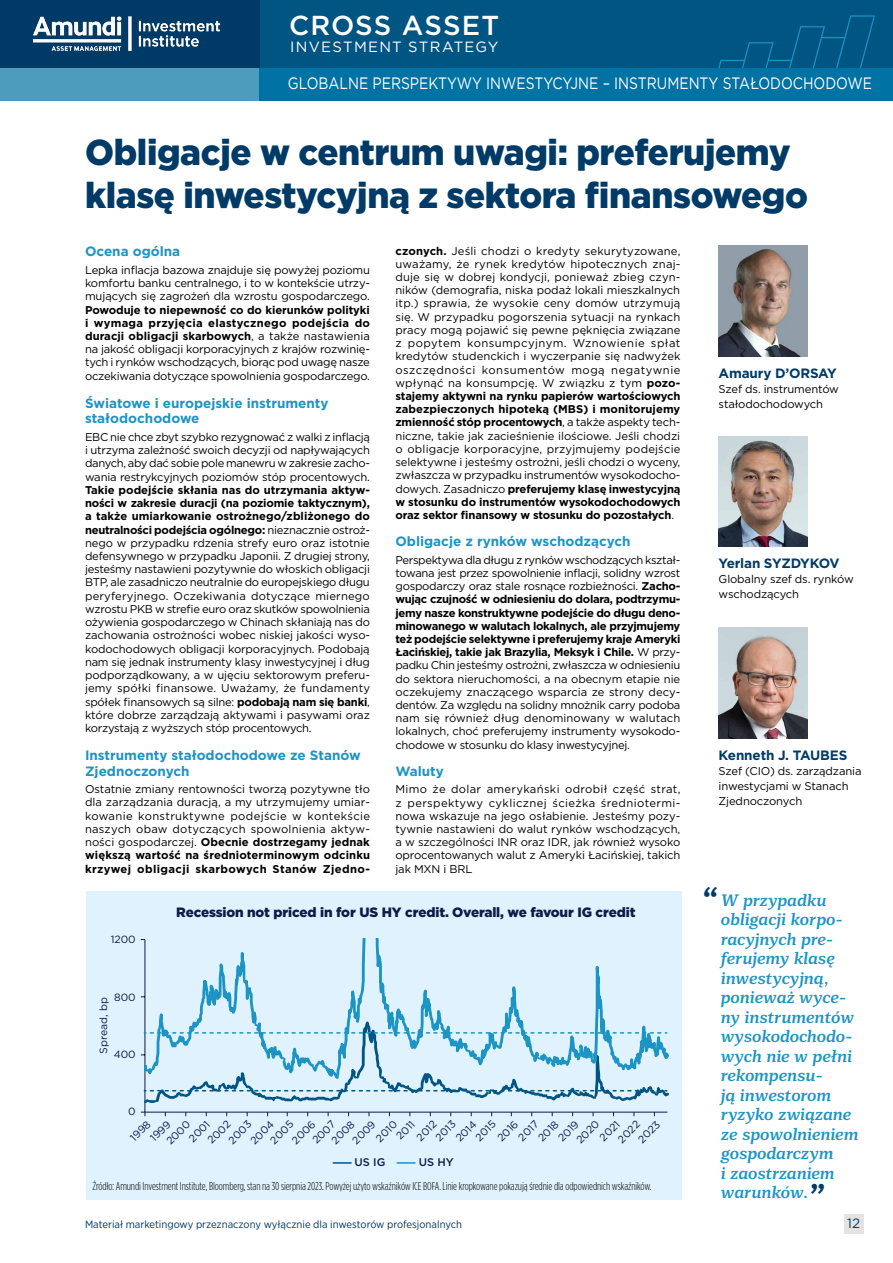
<style>
.page{position:relative;width:893px;height:1263px;background:#fff}
.page>*{position:absolute;margin:0;border:0;box-sizing:border-box;transform-origin:0 0}
.t1{font:900 36px/43.5px "Gotham";letter-spacing:-.01em;color:#003b68}
.t2{font:500 27.45px "Gotham";letter-spacing:.04em;color:#fff}
.t3{font:italic 700 16.5px/19.5px "Mediator Serif";letter-spacing:-.01em;color:#1c94c4}
.t4{font:16.5px "Gotham";color:#fff;scale:.84 1}
.t5{font:14.85px "Gotham";letter-spacing:.08em;color:#fff}
.t6{font:700 13.5px/15.5px "Gotham";color:#1c94c4}
.t7{font:900 13.5px "Gotham";letter-spacing:-.01em;color:#0c1c49}
.t8{font:700 13.5px "Gotham";letter-spacing:-.01em;color:#003b68}
.t9{font:13.5px "Gotham";color:#003b68}
.t10{font:11.25px/13.2px "Gotham";letter-spacing:-.015em;color:#000;text-align:justify}
.t11{font:300 11.25px "Gotham Condensed";letter-spacing:-.005em;color:#000}
.t12{font:500 11.1px "Gotham";color:#0c1c49}
.t13{font:10.5px/15.6px "Gotham";color:#0c1c49}
.t14{font:10.5px "Gotham Narrow";color:#003b68;scale:1.05 1}
.s1{font-weight:700}
.s2{font-weight:900;font-size:27px;color:#003b68}
</style>
<div class="page">
<div style="left:0;top:0;width:893px;height:68px;background:#005583"></div>
<svg style="left:718px;top:15px;width:157px;height:53px"></svg>
<div style="left:0;top:0;width:259px;height:68px;background:#003b68"></div>
<img style="left:33px;top:16px;width:188px;height:35px">
<img style="left:719px;top:246px;width:89px;height:110px">
<img style="left:719px;top:436px;width:89px;height:111px">
<img style="left:719px;top:628px;width:89px;height:110px">
<div style="left:0;top:68px;width:893px;height:33px;background:#4d9cbe"></div>
<div style="left:259px;top:68px;width:634px;height:33px;background:#0072a3"></div>
<div style="left:86px;top:891px;width:595px;height:308px;background:#dff2fd"></div>
<hr style="left:145px;top:939px;width:1px;height:173px;background:#0c1c49">
<hr style="left:145px;top:1112px;width:522px;height:1px;background:#0c1c49">
<svg style="left:145px;top:939px;width:460px;height:82px"></svg>
<svg style="left:333px;top:1162px;width:18px;height:2px"></svg>
<svg style="left:397px;top:1162px;width:18px;height:2px"></svg>
<svg style="left:141px;top:1021px;width:527px;height:82px"></svg>
<div style="left:844px;top:1214px;width:19px;height:19px;background:#e3e3e3"></div>
<h2 class="t2" style="left:289px;top:7px;width:212px">CROSS ASSET</h2>
<h3 class="t5" style="left:290px;top:37px;width:210px">INVESTMENT STRATEGY</h3>
<h3 class="t4" style="left:288px;top:72px;width:697px">GLOBALNE PERSPEKTYWY INWESTYCYJNE – INSTRUMENTY STAŁODOCHODOWE</h3>
<h1 class="t1" style="left:85px;top:130px;width:724px">Obligacje w centrum uwagi: preferujemy klasę inwestycyjną z sektora finansowego</h1>
<p class="t6" style="left:85px;top:244px;width:97px">Ocena ogólna</p>
<p class="t10" style="left:85px;top:263px;width:286px">Lepka inflacja bazowa znajduje się powyżej poziomu komfortu banku centralnego, i to w kontekście utrzy&shy;mujących się zagrożeń dla wzrostu gospodarczego.</p>
<p class="t10" style="left:85px;top:303px;width:286px"><span class="s1">Powoduje to niepewność co do kierunków polityki i wymaga przyjęcia elastycznego podejścia do duracji obligacji skarbowych</span>, a także nastawienia na jakość obligacji korporacyjnych z krajów rozwinię&shy;tych i rynków wschodzących, biorąc pod uwagę nasze oczekiwania dotyczące spowolnienia gospodarczego.</p>
<p class="t6" style="left:85px;top:395px;width:245px">Światowe i europejskie instrumenty stałodochodowe</p>
<p class="t10" style="left:85px;top:430px;width:287px">EBC nie chce zbyt szybko rezygnować z walki z inflacją i utrzyma zależność swoich decyzji od napływających danych, aby dać sobie pole manewru w zakresie zacho&shy;wania restrykcyjnych poziomów stóp procentowych.</p>
<p class="t10" style="left:85px;top:483px;width:287px"><span class="s1">Takie podejście skłania nas do utrzymania aktyw&shy;ności w zakresie duracji (na poziomie taktycznym), a także umiarkowanie ostrożnego/zbliżonego do neutralności podejścia ogólnego:</span> nieznacznie ostroż&shy;nego w przypadku rdzenia strefy euro oraz istotnie defensywnego w przypadku Japonii. Z drugiej strony, jesteśmy nastawieni pozytywnie do włoskich obligacji BTP, ale zasadniczo neutralnie do europejskiego długu peryferyjnego. Oczekiwania dotyczące miernego wzrostu PKB w strefie euro oraz skutków spowolnienia ożywienia gospodarczego w Chinach skłaniają nas do zachowania ostrożności wobec niskiej jakości wyso&shy;kodochodowych obligacji korporacyjnych. Podobają nam się jednak instrumenty klasy inwestycyjnej i dług podporządkowany, a w ujęciu sektorowym preferu&shy;jemy spółki finansowe. Uważamy, że fundamenty spółek finansowych są silne: <span class="s1">podobają nam się banki</span>, które dobrze zarządzają aktywami i pasywami oraz korzystają z wyższych stóp procentowych.</p>
<p class="t6" style="left:85px;top:748px;width:277px">Instrumenty stałodochodowe ze Stanów<br>Zjednoczonych</p>
<p class="t10" style="left:85px;top:782px;width:287px">Ostatnie zmiany rentowności tworzą pozytywne tło dla zarządzania duracją, a my utrzymujemy umiar&shy;kowanie konstruktywne podejście w kontekście naszych obaw dotyczących spowolnienia aktyw&shy;ności gospodarczej. <span class="s1">Obecnie dostrzegamy jednak większą wartość na średnioterminowym odcinku krzywej obligacji skarbowych Stanów Zjedno-</span></p>
<p class="t10" style="left:395px;top:244px;width:287px"><span class="s1">czonych.</span> Jeśli chodzi o kredyty sekurytyzowane, uważamy, że rynek kredytów hipotecznych znaj&shy;duje się w dobrej kondycji, ponieważ zbieg czyn&shy;ników (demografia, niska podaż lokali mieszkalnych itp.) sprawia, że wysokie ceny domów utrzymują się. W przypadku pogorszenia sytuacji na rynkach pracy mogą pojawić się pewne pęknięcia związane z popytem konsumpcyjnym. Wznowienie spłat kredytów studenckich i wyczerpanie się nadwyżek oszczędności konsumentów mogą negatywnie wpłynąć na konsumpcję. W związku z tym <span class="s1">pozo&shy;stajemy aktywni na rynku papierów wartościowych zabezpieczonych hipoteką (MBS) i monitorujemy zmienność stóp procentowych</span>, a także aspekty tech&shy;niczne, takie jak zacieśnienie ilościowe. Jeśli chodzi o obligacje korporacyjne, przyjmujemy podejście selektywne i jesteśmy ostrożni, jeśli chodzi o wyceny, zwłaszcza w przypadku instrumentów wysokodocho&shy;dowych. Zasadniczo <span class="s1">preferujemy klasę inwestycyjną w stosunku do instrumentów wysokodochodowych oraz sektor finansowy w stosunku do pozostałych</span>.</p>
<p class="t6" style="left:395px;top:533px;width:237px">Obligacje z rynków wschodzących</p>
<p class="t10" style="left:395px;top:553px;width:287px">Perspektywa dla długu z rynków wschodzących kształ&shy;towana jest przez spowolnienie inflacji, solidny wzrost gospodarczy oraz stale rosnące rozbieżności. <span class="s1">Zacho&shy;wując czujność w odniesieniu do dolara, podtrzymu&shy;jemy nasze konstruktywne podejście do długu deno&shy;minowanego w walutach lokalnych, ale przyjmujemy też podejście selektywne i preferujemy kraje Ameryki Łacińskiej, takie jak Brazylia, Meksyk i Chile.</span> W przy&shy;padku Chin jesteśmy ostrożni, zwłaszcza w odniesieniu do sektora nieruchomości, a na obecnym etapie nie oczekujemy znaczącego wsparcia ze strony decy&shy;dentów. Za względu na solidny mnożnik carry podoba nam się również dług denominowany w walutach lokalnych, choć preferujemy instrumenty wysokodo&shy;chodowe w stosunku do klasy inwestycyjnej.</p>
<p class="t6" style="left:395px;top:763px;width:50px">Waluty</p>
<p class="t10" style="left:395px;top:782px;width:286px">Mimo że dolar amerykański odrobił część strat, z perspektywy cyklicznej ścieżka średniotermi&shy;nowa wskazuje na jego osłabienie. Jesteśmy pozy&shy;tywnie nastawieni do walut rynków wschodzących, a w szczególności INR oraz IDR, jak również wysoko oprocentowanych walut z Ameryki Łacińskiej, takich jak MXN i BRL</p>
<p class="t8" style="left:719px;top:364px;width:120px">Amaury D’ORSAY</p>
<p class="t10" style="left:719px;top:381px;width:122px;line-height:15px">Szef ds. instrumentów stałodochodowych</p>
<p class="t8" style="left:719px;top:554px;width:122px">Yerlan SYZDYKOV</p>
<p class="t10" style="left:719px;top:571px;width:137px;line-height:15px">Globalny szef ds. rynków wschodzących</p>
<p class="t8" style="left:719px;top:746px;width:130px">Kenneth J. TAUBES</p>
<p class="t10" style="left:719px;top:763px;width:144px;line-height:15px;text-align:left">Szef (CIO) ds. zarządzania inwestycjami w Stanach<br>Zjednoczonych</p>
<p class="t3" style="left:720px;top:890px;width:139px;text-indent:-20px"><span class="s2">“</span> W przypadku obligacji korpo&shy;racyjnych pre&shy;ferujemy klasę inwestycyjną, ponieważ wyce&shy;ny instrumentów wysokodochodo&shy;wych nie w pełni rekompensu-<br>ją inwestorom ryzyko związane ze spowolnieniem gospodarczym<br>i zaostrzaniem warunków.<span class="s2">”</span></p>
<p class="t7" style="left:176px;top:903px;width:461px">Recession not priced in for US HY credit. Overall, we favour IG credit</p>
<p class="t13" style="left:111px;top:931px;width:27px">1200</p>
<p class="t13" style="left:114px;top:989px;width:23px">800</p>
<p class="t13" style="left:95px;top:1054px;width:58px;rotate:-90deg">Spread, bp</p>
<p class="t13" style="left:114px;top:1046px;width:24px">400</p>
<p class="t13" style="left:128px;top:1104px;width:9px">0</p>
<p class="t13" style="left:572px;top:1136px;width:29px;rotate:-45deg">2020</p>
<p class="t13" style="left:596px;top:1133px;width:25px;rotate:-45deg">2021</p>
<p class="t13" style="left:319px;top:1127px;width:29px;line-height:13.5px;text-indent:-13px;rotate:-45deg">2007<br>2008</p>
<p class="t13" style="left:482px;top:1123px;width:26px;text-indent:-15px;rotate:-45deg">2015<br>2016</p>
<p class="t13" style="left:514px;top:1133px;width:25px;rotate:-45deg">2017</p>
<p class="t13" style="left:534px;top:1134px;width:26px;rotate:-45deg">2018</p>
<p class="t13" style="left:554px;top:1134px;width:26px;rotate:-45deg">2019</p>
<p class="t13" style="left:126px;top:1133px;width:25px;rotate:-45deg">1998</p>
<p class="t13" style="left:146px;top:1134px;width:26px;rotate:-45deg">1999</p>
<p class="t13" style="left:361px;top:1124px;width:27px;text-indent:-18px;rotate:-45deg">2009<br>2010</p>
<p class="t13" style="left:402px;top:1122px;width:25px;text-indent:-13px;rotate:-45deg">2011<br>2012</p>
<p class="t13" style="left:246px;top:1137px;width:30px;rotate:-45deg">2004</p>
<p class="t13" style="left:442px;top:1124px;width:26px;line-height:14.7px;text-indent:-14px;rotate:-45deg">2013<br>2014</p>
<p class="t13" style="left:162px;top:1137px;width:30px;rotate:-45deg">2000</p>
<p class="t13" style="left:277px;top:1125px;width:30px;text-indent:-15px;rotate:-45deg">2005<br>2006</p>
<p class="t13" style="left:204px;top:1136px;width:29px;rotate:-45deg">2002</p>
<p class="t13" style="left:614px;top:1135px;width:28px;rotate:-45deg">2022</p>
<p class="t13" style="left:224px;top:1136px;width:29px;rotate:-45deg">2003</p>
<p class="t13" style="left:634px;top:1135px;width:28px;rotate:-45deg">2023</p>
<p class="t13" style="left:185px;top:1134px;width:27px;rotate:-45deg">2001</p>
<p class="t12" style="left:354px;top:1155px;width:32px">US IG</p>
<p class="t12" style="left:419px;top:1155px;width:37px">US HY</p>
<p class="t11" style="left:92px;top:1179px;width:560px">Źródło: Amundi Investment Institute, Bloomberg, stan na 30 sierpnia 2023. Powyżej użyto wskaźników ICE BOFA. Linie kropkowane pokazują średnie dla odpowiednich wskaźników.</p>
<p class="t14" style="left:85px;top:1218px;width:360px">Materiał marketingowy przeznaczony wyłącznie dla inwestorów profesjonalnych</p>
<p class="t9" style="left:847px;top:1215px;width:14px">12</p>
</div>
